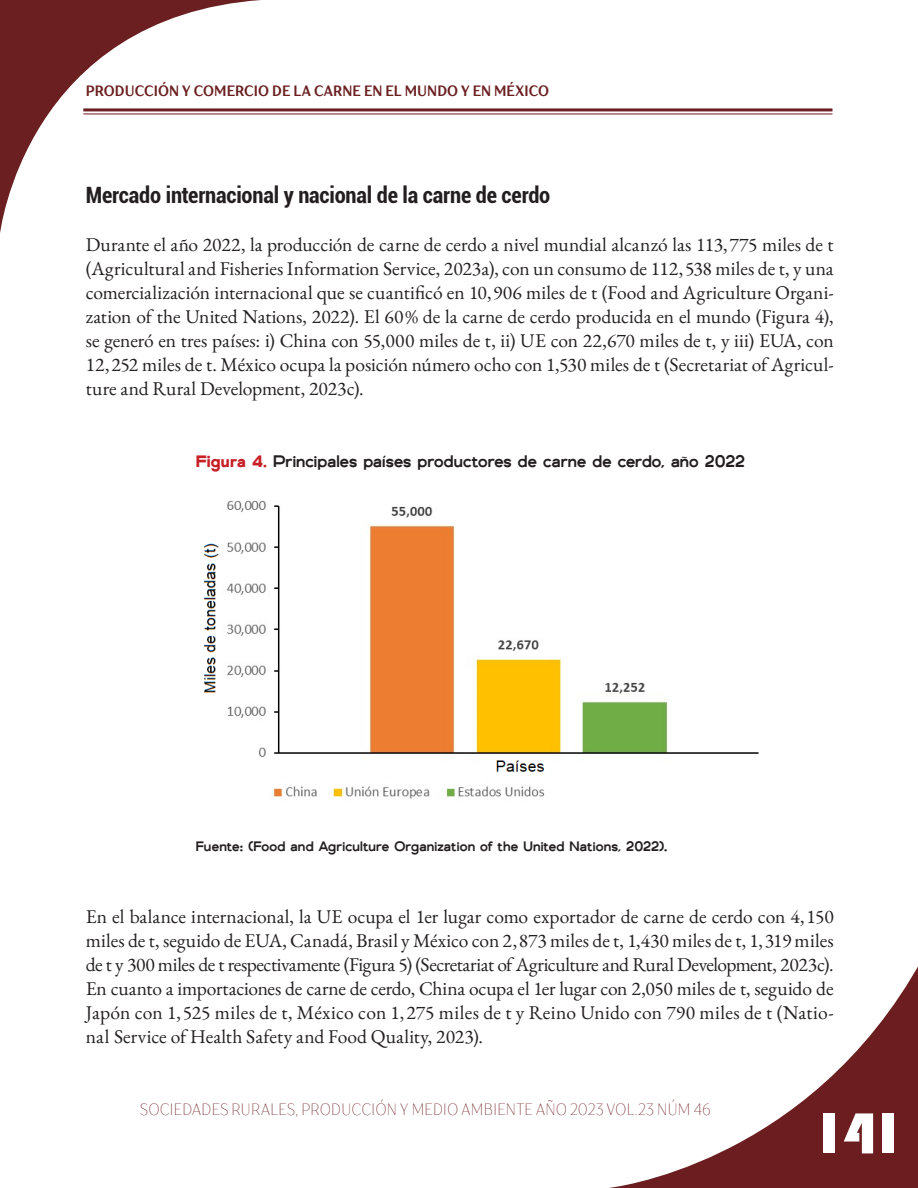
<style>
.page{position:relative;width:918px;height:1188px;background:#fff}
.page>*{position:absolute;margin:0;border:0;box-sizing:border-box;transform-origin:0 0}
.t1{font:60px "Bauhaus 93";color:#fff}
.subtitulo2{font:700 condensed 22.5px "Roboto";letter-spacing:-.01em;color:#231f20}
.primer_párrafo{font:19.5px/24px "EB Garamond";color:#231f20;text-align:justify}
.t2{font:16.5px "TT Drugs Trl Cnd Thin SC850";letter-spacing:-.01em;color:#6a1b1f}
.titulo_cuadro{font:500 16.5px "Genova";letter-spacing:.005em;color:#231f20}
.t3{font:700 15px "TT Drugs Trl Cnd";letter-spacing:.005em;color:#6b1f20}
.fuente_cuadro{font:500 13.5px "Genova";letter-spacing:.01em;color:#231f20}
.s1{font-weight:900;color:#c72127}
</style>
<div class="page">
<svg style="left:0;top:0;width:262px;height:233px"></svg>
<svg style="left:609px;top:966px;width:309px;height:222px"></svg>
<hr style="left:83px;top:108px;width:749px;height:3px;background:#6b1d1f">
<hr style="left:83px;top:113px;width:749px;height:1px;background:#6b1d1f">
<img style="left:204px;top:500px;width:555px;height:299px">
<p class="t3" style="left:86px;top:81px;width:465px">PRODUCCIÓN Y COMERCIO DE LA CARNE EN EL MUNDO Y EN MÉXICO</p>
<p class="subtitulo2" style="left:86px;top:179px;width:466px">Mercado internacional y nacional de la carne de cerdo</p>
<p class="primer_párrafo" style="left:86px;top:232px;width:749px">Durante el año 2022, la producción de carne de cerdo a nivel mundial alcanzó las 113, 775 miles de t (Agricultural and Fisheries Information Service, 2023a), con un consumo de 112, 538 miles de t, y una comercialización internacional que se cuantificó en 10, 906 miles de t (Food and Agriculture Organi&shy;zation of the United Nations, 2022). El 60 % de la carne de cerdo producida en el mundo (Figura 4), se generó en tres países: i) China con 55,000 miles de t, ii) UE con 22,670 miles de t, y iii) EUA, con 12, 252 miles de t. México ocupa la posición número ocho con 1,530 miles de t (Secretariat of Agricul&shy;ture and Rural Development, 2023c).</p>
<p class="titulo_cuadro" style="left:196px;top:451px;width:551px"><span class="s1">Figura 4.</span> Principales países productores de carne de cerdo, año 2022</p>
<p class="fuente_cuadro" style="left:196px;top:838px;width:473px">Fuente: (Food and Agriculture Organization of the United Nations, 2022).</p>
<p class="primer_párrafo" style="left:86px;top:904px;width:749px">En el balance internacional, la UE ocupa el 1er lugar como exportador de carne de cerdo con 4, 150 miles de t, seguido de EUA, Canadá, Brasil y México con 2, 873 miles de t, 1,430 miles de t, 1, 319 miles de t y 300 miles de t respectivamente (Figura 5) (Secretariat of Agriculture and Rural Development, 2023c).<br>En cuanto a importaciones de carne de cerdo, China ocupa el 1er lugar con 2,050 miles de t, seguido de Japón con 1, 525 miles de t, México con 1, 275 miles de t y Reino Unido con 790 miles de t (Natio&shy;nal Service of Health Safety and Food Quality, 2023).</p>
<p class="t2" style="left:140px;top:1099px;width:572px">SOCIEDADES RURALES, PRODUCCIÓN Y MEDIO AMBIENTE AÑO 2023 VOL.23 NÚM 46</p>
<h1 class="t1" style="left:812px;top:1099px;width:95px">141</h1>
</div>
